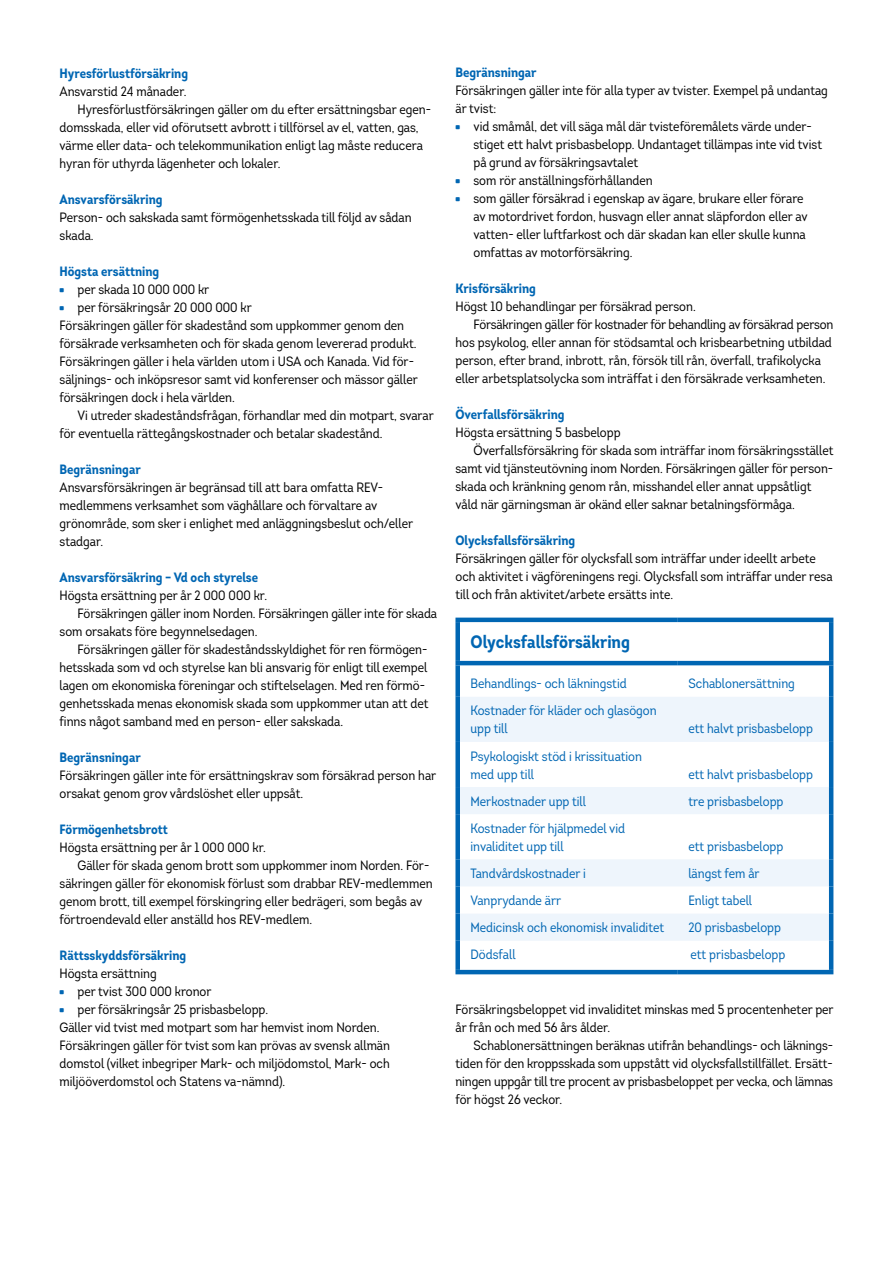
<style>
.page{position:relative;width:893px;height:1263px;background:#fff}
.page>*{position:absolute;margin:0;border:0;box-sizing:border-box;transform-origin:0 0}
.t1{font:700 18px "Intro Cond";color:#0066b3}
.t2{font:13.5px/18px "Intro Cond";color:#000}
.t3{font:13.5px/18px "Intro Cond";color:#0066b3}
.t4{font:700 13.5px "Intro Cond";color:#0066b3}
.s1{font-family:"LF Rubrik";color:#0066b3}
</style>
<div class="page">
<svg style="left:460px;top:697px;width:369px;height:244px;fill:#eef5fc"></svg>
<hr style="left:829px;top:622px;width:4px;height:39px;background:#0066b3">
<hr style="left:455px;top:970px;width:223px;height:4px;background:#0066b3">
<hr style="left:678px;top:970px;width:155px;height:4px;background:#0066b3">
<div style="left:455px;top:941px;width:5px;height:29px;background:#0066b3"></div>
<hr style="left:829px;top:941px;width:4px;height:29px;background:#0066b3">
<hr style="left:455px;top:618px;width:223px;height:4px;background:#0066b3">
<div style="left:455px;top:622px;width:5px;height:39px;background:#0066b3"></div>
<hr style="left:678px;top:618px;width:155px;height:4px;background:#0066b3">
<hr style="left:455px;top:661px;width:223px;height:4px;background:#0066b3">
<hr style="left:678px;top:661px;width:155px;height:4px;background:#0066b3">
<div style="left:455px;top:665px;width:5px;height:32px;background:#0066b3"></div>
<div style="left:455px;top:697px;width:5px;height:45px;background:#0066b3"></div>
<div style="left:455px;top:742px;width:5px;height:45px;background:#0066b3"></div>
<div style="left:455px;top:787px;width:5px;height:27px;background:#0066b3"></div>
<div style="left:455px;top:814px;width:5px;height:45px;background:#0066b3"></div>
<div style="left:455px;top:859px;width:5px;height:27px;background:#0066b3"></div>
<div style="left:455px;top:886px;width:5px;height:27px;background:#0066b3"></div>
<div style="left:455px;top:913px;width:5px;height:28px;background:#0066b3"></div>
<hr style="left:829px;top:665px;width:4px;height:32px;background:#0066b3">
<hr style="left:829px;top:697px;width:4px;height:45px;background:#0066b3">
<hr style="left:829px;top:742px;width:4px;height:45px;background:#0066b3">
<hr style="left:829px;top:787px;width:4px;height:27px;background:#0066b3">
<hr style="left:829px;top:814px;width:4px;height:45px;background:#0066b3">
<hr style="left:829px;top:859px;width:4px;height:27px;background:#0066b3">
<hr style="left:829px;top:886px;width:4px;height:27px;background:#0066b3">
<hr style="left:829px;top:913px;width:4px;height:28px;background:#0066b3">
<p class="t4" style="left:60px;top:64px;width:130px">Hyresförlustförsäkring</p>
<p class="t2" style="left:60px;top:82px;width:128px">Ansvarstid 24 månader.</p>
<p class="t2" style="left:78px;top:100px;width:355px">Hyresförlustförsäkringen gäller om du efter ersättningsbar egen-</p>
<p class="t2" style="left:60px;top:118px;width:361px">domsskada, eller vid oförutsett avbrott i tillförsel av el, vatten, gas,</p>
<p class="t2" style="left:60px;top:136px;width:365px">värme eller data- och telekommunikation enligt lag måste reducera</p>
<p class="t2" style="left:60px;top:154px;width:222px">hyran för uthyrda lägenheter och lokaler.</p>
<p class="t4" style="left:60px;top:190px;width:104px">Ansvarsförsäkring</p>
<p class="t2" style="left:60px;top:208px;width:354px">Person- och sakskada samt förmögenhetsskada till följd av sådan skada.</p>
<p class="t4" style="left:60px;top:262px;width:101px">Högsta ersättning</p>
<p class="t2" style="left:60px;top:280px;width:151px"><span class="s1">•</span> per skada 10 000 000 kr</p>
<p class="t2" style="left:60px;top:298px;width:360px"><span class="s1">•</span> per försäkringsår 20 000 000 kr<br>Försäkringen gäller för skadestånd som uppkommer genom den försäkrade verksamheten och för skada genom levererad produkt.<br>Försäkringen gäller i hela världen utom i USA och Kanada. Vid för&shy;säljnings- och inköpsresor samt vid konferenser och mässor gäller försäkringen dock i hela världen.</p>
<p class="t2" style="left:60px;top:406px;width:376px;text-indent:18px">Vi utreder skadeståndsfrågan, förhandlar med din motpart, svarar för eventuella rättegångskostnader och betalar skadestånd.</p>
<p class="t4" style="left:60px;top:460px;width:83px">Begränsningar</p>
<p class="t2" style="left:60px;top:478px;width:355px">Ansvarsförsäkringen är begränsad till att bara omfatta REV&shy;medlemmens verksamhet som väghållare och förvaltare av grönområde, som sker i enlighet med anläggningsbeslut och/eller stadgar.</p>
<p class="t4" style="left:60px;top:568px;width:200px">Ansvarsförsäkring – Vd och styrelse</p>
<p class="t2" style="left:60px;top:586px;width:209px">Högsta ersättning per år 2 000 000 kr.</p>
<p class="t2" style="left:78px;top:604px;width:361px">Försäkringen gäller inom Norden. Försäkringen gäller inte för skada</p>
<p class="t2" style="left:60px;top:622px;width:199px">som orsakats före begynnelsedagen.</p>
<p class="t2" style="left:78px;top:640px;width:351px">Försäkringen gäller för skadeståndsskyldighet för ren förmögen-</p>
<p class="t2" style="left:60px;top:658px;width:369px">hetsskada som vd och styrelse kan bli ansvarig för enligt till exempel</p>
<p class="t2" style="left:60px;top:676px;width:367px">lagen om ekonomiska föreningar och stiftelselagen. Med ren förmö-</p>
<p class="t2" style="left:60px;top:694px;width:371px">genhetsskada menas ekonomisk skada som uppkommer utan att det</p>
<p class="t2" style="left:60px;top:712px;width:285px">finns något samband med en person- eller sakskada.</p>
<p class="t4" style="left:60px;top:748px;width:83px">Begränsningar</p>
<p class="t2" style="left:60px;top:766px;width:378px">Försäkringen gäller inte för ersättningskrav som försäkrad person har orsakat genom grov vårdslöshet eller uppsåt.</p>
<p class="t4" style="left:60px;top:820px;width:110px">Förmögenhetsbrott</p>
<p class="t2" style="left:60px;top:838px;width:208px">Högsta ersättning per år 1 000 000 kr.</p>
<p class="t2" style="left:78px;top:856px;width:353px">Gäller för skada genom brott som uppkommer inom Norden. För-</p>
<p class="t2" style="left:60px;top:874px;width:375px">säkringen gäller för ekonomisk förlust som drabbar REV-medlemmen</p>
<p class="t2" style="left:60px;top:892px;width:364px">genom brott, till exempel förskingring eller bedrägeri, som begås av</p>
<p class="t2" style="left:60px;top:910px;width:254px">förtroendevald eller anställd hos REV-medlem.</p>
<p class="t4" style="left:60px;top:946px;width:128px">Rättsskyddsförsäkring</p>
<p class="t2" style="left:60px;top:964px;width:99px">Högsta ersättning</p>
<p class="t2" style="left:60px;top:982px;width:154px"><span class="s1">•</span> per tvist 300 000 kronor</p>
<p class="t2" style="left:60px;top:1000px;width:332px"><span class="s1">•</span> per försäkringsår 25 prisbasbelopp.<br>Gäller vid tvist med motpart som har hemvist inom Norden.<br>Försäkringen gäller för tvist som kan prövas av svensk allmän domstol (vilket inbegriper Mark- och miljödomstol, Mark- och miljööverdomstol och Statens va-nämnd).</p>
<p class="t4" style="left:455px;top:64px;width:83px">Begränsningar</p>
<p class="t2" style="left:455px;top:82px;width:374px">Försäkringen gäller inte för alla typer av tvister. Exempel på undantag är tvist:</p>
<p class="t2" style="left:473px;top:118px;width:350px;text-indent:-18px"><span class="s1">•</span> vid småmål, det vill säga mål där tvisteföremålets värde under&shy;stiget ett halvt prisbasbelopp. Undantaget tillämpas inte vid tvist på grund av försäkringsavtalet</p>
<p class="t2" style="left:455px;top:172px;width:199px"><span class="s1">•</span> som rör anställningsförhållanden</p>
<p class="t2" style="left:473px;top:190px;width:336px;text-indent:-18px"><span class="s1">•</span> som gäller försäkrad i egenskap av ägare, brukare eller förare av motordrivet fordon, husvagn eller annat släpfordon eller av vatten- eller luftfarkost och där skadan kan eller skulle kunna omfattas av motorförsäkring.</p>
<p class="t4" style="left:455px;top:280px;width:82px">Krisförsäkring</p>
<p class="t2" style="left:455px;top:298px;width:242px">Högst 10 behandlingar per försäkrad person.</p>
<p class="t2" style="left:473px;top:316px;width:361px">Försäkringen gäller för kostnader för behandling av försäkrad person</p>
<p class="t2" style="left:455px;top:334px;width:378px">hos psykolog, eller annan för stödsamtal och krisbearbetning utbildad</p>
<p class="t2" style="left:455px;top:352px;width:367px">person, efter brand, inbrott, rån, försök till rån, överfall, trafikolycka</p>
<p class="t2" style="left:455px;top:370px;width:371px">eller arbetsplatsolycka som inträffat i den försäkrade verksamheten.</p>
<p class="t4" style="left:455px;top:406px;width:110px">Överfallsförsäkring</p>
<p class="t2" style="left:455px;top:424px;width:167px">Högsta ersättning 5 basbelopp</p>
<p class="t2" style="left:473px;top:442px;width:361px">Överfallsförsäkring för skada som inträffar inom försäkringsstället</p>
<p class="t2" style="left:455px;top:460px;width:379px">samt vid tjänsteutövning inom Norden. Försäkringen gäller för person-</p>
<p class="t2" style="left:455px;top:478px;width:357px">skada och kränkning genom rån, misshandel eller annat uppsåtligt</p>
<p class="t2" style="left:455px;top:496px;width:341px">våld när gärningsman är okänd eller saknar betalningsförmåga.</p>
<p class="t4" style="left:455px;top:532px;width:121px">Olycksfallsförsäkring</p>
<p class="t2" style="left:455px;top:550px;width:379px">Försäkringen gäller för olycksfall som inträffar under ideellt arbete och aktivitet i vägföreningens regi. Olycksfall som inträffar under resa till och från aktivitet/arbete ersätts inte.</p>
<h1 class="t1" style="left:470px;top:630px;width:161px">Olycksfallsförsäkring</h1>
<p class="t3" style="left:470px;top:674px;width:158px">Behandlings- och läkningstid</p>
<p class="t3" style="left:688px;top:674px;width:108px">Schablonersättning</p>
<p class="t3" style="left:470px;top:702px;width:188px">Kostnader för kläder och glasögon upp till</p>
<p class="t3" style="left:688px;top:720px;width:126px">ett halvt prisbasbelopp</p>
<p class="t3" style="left:470px;top:747px;width:173px">Psykologiskt stöd i krissituation med upp till</p>
<p class="t3" style="left:688px;top:765px;width:126px">ett halvt prisbasbelopp</p>
<p class="t3" style="left:470px;top:792px;width:117px">Merkostnader upp till</p>
<p class="t3" style="left:688px;top:792px;width:97px">tre prisbasbelopp</p>
<p class="t3" style="left:470px;top:819px;width:156px">Kostnader för hjälpmedel vid invaliditet upp till</p>
<p class="t3" style="left:688px;top:837px;width:96px">ett prisbasbelopp</p>
<p class="t3" style="left:470px;top:864px;width:117px">Tandvårdskostnader i</p>
<p class="t3" style="left:688px;top:864px;width:73px">längst fem år</p>
<p class="t3" style="left:470px;top:891px;width:92px">Vanprydande ärr</p>
<p class="t3" style="left:688px;top:891px;width:65px">Enligt tabell</p>
<p class="t3" style="left:470px;top:918px;width:195px">Medicinsk och ekonomisk invaliditet</p>
<p class="t3" style="left:688px;top:918px;width:94px">20 prisbasbelopp</p>
<p class="t3" style="left:470px;top:945px;width:47px">Dödsfall</p>
<p class="t3" style="left:690px;top:945px;width:96px">ett prisbasbelopp</p>
<p class="t2" style="left:455px;top:1000px;width:380px">Försäkringsbeloppet vid invaliditet minskas med 5 procentenheter per år från och med 56 års ålder.</p>
<p class="t2" style="left:455px;top:1036px;width:379px;text-align:justify;text-indent:18px">Schablonersättningen beräknas utifrån behandlings- och läknings&shy;tiden för den kroppsskada som uppstått vid olycksfallstillfället. Ersätt&shy;ningen uppgår till tre procent av prisbasbeloppet per vecka, och lämnas för högst 26 veckor.</p>
</div>
